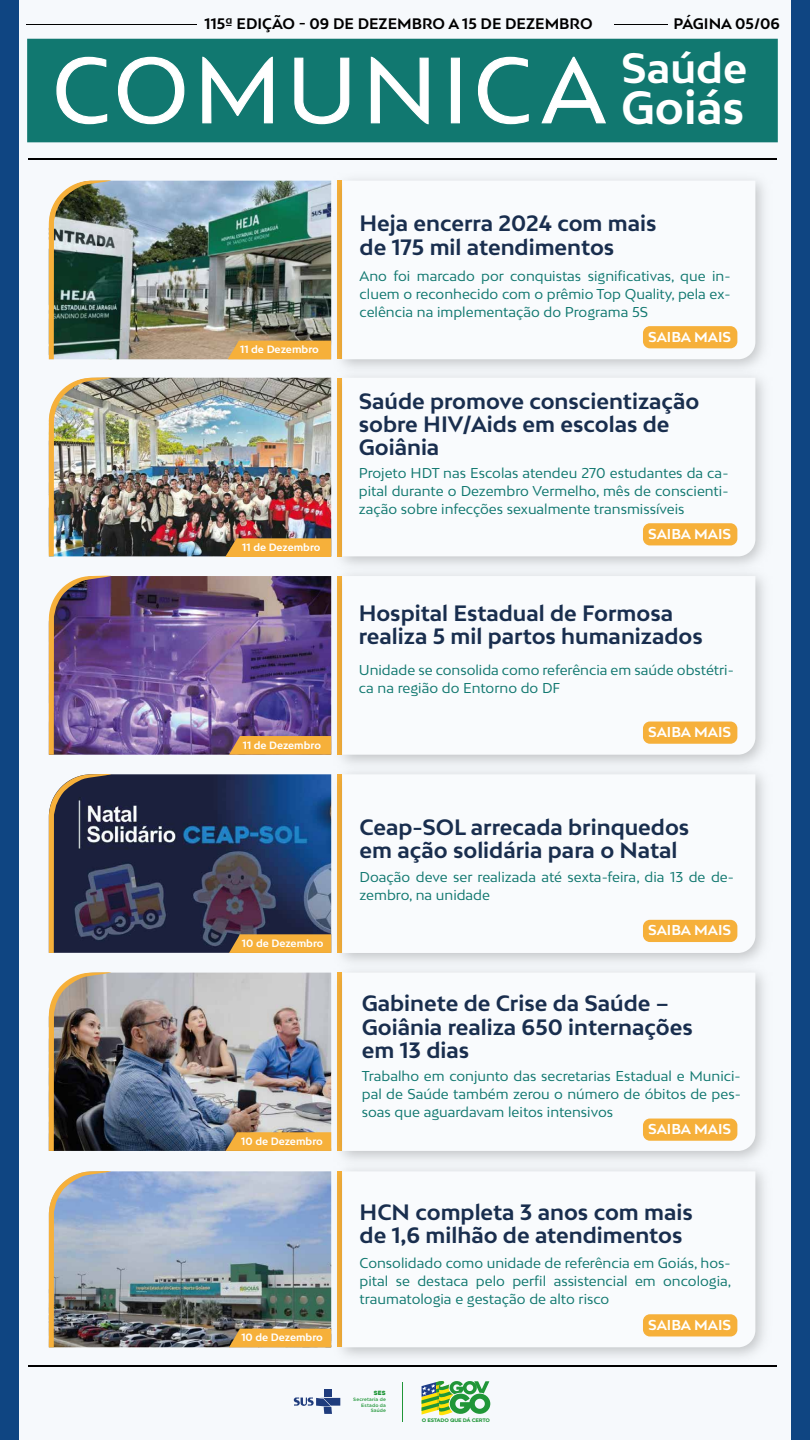
<style>
.page{position:relative;width:810px;height:1440px;background:#fff}
.page>*{position:absolute;margin:0;border:0;box-sizing:border-box;transform-origin:0 0}
.t1{font:700 44.1px "Bw Mitga";color:#fff}
.t2{font:700 40.12px "Bw Mitga";color:#fff}
.t3{font:700 21px/23.1px "Bw Mitga";color:#192e4e}
.t4{font:700 14.4px "Bw Mitga";color:#000}
.t5{font:700 13.58px "Bw Mitga";color:#fff}
.t6{font:13.5px/18.1px "Bw Mitga";color:#117870;text-align:justify}
.t7{font:700 10.05px "Bw Mitga";color:#fff}
.t8{font:5.78px "Heavitas";color:#209638}
.t9{font:700 5.1px "Gotham";letter-spacing:-.045em;color:#209638;scale:1.05 1}
.t10{font:500 4.72px/5.7px "Gotham";letter-spacing:.025em;color:#209638;text-align:right}
</style>
<div class="page">
<div style="left:7px;top:0;width:795px;height:1440px;background:#f6f9fc"></div>
<div style="left:0;top:0;width:19px;height:1440px;background:#0f4582"></div>
<div style="left:791px;top:0;width:19px;height:1440px;background:#0f4582"></div>
<div style="left:27px;top:39px;width:751px;height:103px;background:#117870"></div>
<hr style="left:26px;top:24px;width:171px;height:1px;background:#000">
<hr style="left:614px;top:24px;width:53px;height:1px;background:#000">
<hr style="left:28px;top:158px;width:749px;height:1px;background:#000">
<svg style="left:56px;top:56px;width:52px;height:69px"></svg>
<svg style="left:118px;top:56px;width:67px;height:69px"></svg>
<svg style="left:202px;top:56px;width:71px;height:68px"></svg>
<svg style="left:294px;top:57px;width:56px;height:68px"></svg>
<svg style="left:370px;top:56px;width:59px;height:69px"></svg>
<div style="left:451px;top:58px;width:9px;height:65px;background:#fff"></div>
<svg style="left:478px;top:56px;width:51px;height:69px"></svg>
<svg style="left:541px;top:56px;width:65px;height:68px"></svg>
<hr style="left:28px;top:1365px;width:749px;height:1px;background:#000">
<img style="left:329px;top:179px;width:435px;height:185px">
<svg style="left:342px;top:181px;width:413px;height:178px"></svg>
<img style="left:114px;top:181px;width:217px;height:178px">
<img style="left:49px;top:180px;width:65px;height:179px">
<div style="left:643px;top:326px;width:94px;height:22px;background:#f6b03a;border-radius:7px"></div>
<div style="left:228px;top:341px;width:103px;height:18px;background:#f6b03a"></div>
<img style="left:329px;top:364px;width:435px;height:198px">
<svg style="left:342px;top:378px;width:413px;height:178px"></svg>
<img style="left:114px;top:378px;width:217px;height:178px">
<img style="left:49px;top:377px;width:65px;height:179px">
<div style="left:643px;top:523px;width:94px;height:22px;background:#f6b03a;border-radius:7px"></div>
<img style="left:331px;top:562px;width:433px;height:199px">
<svg style="left:342px;top:576px;width:413px;height:179px"></svg>
<img style="left:114px;top:576px;width:217px;height:179px">
<img style="left:49px;top:575px;width:65px;height:180px">
<div style="left:643px;top:722px;width:94px;height:22px;background:#f6b03a;border-radius:7px"></div>
<svg style="left:229px;top:736px;width:102px;height:19px;background:#eba83e"></svg>
<img style="left:331px;top:761px;width:433px;height:198px">
<svg style="left:342px;top:774px;width:413px;height:179px"></svg>
<img style="left:114px;top:774px;width:217px;height:179px">
<svg style="left:49px;top:774px;width:65px;height:179px;background:#45424f"></svg>
<div style="left:643px;top:920px;width:94px;height:22px;background:#f6b03a;border-radius:7px"></div>
<svg style="left:229px;top:934px;width:102px;height:19px;background:#e6a63a"></svg>
<img style="left:329px;top:959px;width:435px;height:199px">
<svg style="left:342px;top:973px;width:413px;height:178px"></svg>
<img style="left:114px;top:973px;width:217px;height:178px">
<img style="left:49px;top:972px;width:65px;height:179px">
<div style="left:643px;top:1119px;width:94px;height:22px;background:#f6b03a;border-radius:7px"></div>
<svg style="left:226px;top:1132px;width:105px;height:19px;background:#ebab3e"></svg>
<img style="left:329px;top:1158px;width:447px;height:209px">
<svg style="left:342px;top:1171px;width:413px;height:176px"></svg>
<img style="left:114px;top:1171px;width:217px;height:176px">
<img style="left:49px;top:1171px;width:65px;height:176px">
<div style="left:643px;top:1314px;width:94px;height:22px;background:#f6b03a;border-radius:7px"></div>
<div style="left:229px;top:1329px;width:102px;height:18px;background:#f6b03a"></div>
<div style="left:324px;top:1390px;width:8px;height:7px;background:#1f3c7d"></div>
<svg style="left:294px;top:1398px;width:46px;height:16px"></svg>
<hr style="left:403px;top:1382px;width:1px;height:39px;background:#209638">
<svg style="left:422px;top:1381px;width:68px;height:35px"></svg>
<svg style="left:225px;top:538px;width:106px;height:19px;background:#e8a739"></svg>
<p class="t4" style="left:205px;top:15px;width:390px">115ª EDIÇÃO - 09 DE DEZEMBRO A 15 DE DEZEMBRO</p>
<p class="t4" style="left:673px;top:14px;width:108px">PÁGINA 05/06</p>
<h2 class="t2" style="left:621px;top:42px;width:127px">Saúde</h2>
<h1 class="t1" style="left:621px;top:78px;width:125px">Goiás</h1>
<h3 class="t3" style="left:360px;top:211px;width:298px">Heja encerra 2024 com mais de 175 mil atendimentos</h3>
<p class="t6" style="left:360px;top:266px;width:372px">Ano foi marcado por conquistas significativas, que in&shy;cluem o reconhecido com o prêmio Top Quality, pela ex&shy;celência na implementação do Programa 5S</p>
<p class="t7" style="left:240px;top:343px;width:80px">11 de Dezembro</p>
<p class="t7" style="left:242px;top:540px;width:80px">11 de Dezembro</p>
<p class="t7" style="left:243px;top:738px;width:80px">11 de Dezembro</p>
<p class="t7" style="left:242px;top:937px;width:83px">10 de Dezembro</p>
<p class="t7" style="left:241px;top:1135px;width:83px">10 de Dezembro</p>
<p class="t7" style="left:241px;top:1331px;width:83px">10 de Dezembro</p>
<p class="t5" style="left:648px;top:328px;width:85px">SAIBA MAIS</p>
<h3 class="t3" style="left:359px;top:389px;width:342px">Saúde promove conscientização sobre HIV/Aids em escolas de<br>Goiânia</h3>
<p class="t6" style="left:359px;top:464px;width:371px">Projeto HDT nas Escolas atendeu 270 estudantes da ca&shy;pital durante o Dezembro Vermelho, mês de conscienti&shy;zação sobre infecções sexualmente transmissíveis</p>
<p class="t5" style="left:648px;top:525px;width:85px">SAIBA MAIS</p>
<h3 class="t3" style="left:359px;top:601px;width:345px">Hospital Estadual de Formosa realiza 5 mil partos humanizados</h3>
<p class="t6" style="left:359px;top:660px;width:377px">Unidade se consolida como referência em saúde obstétri&shy;ca na região do Entorno do DF</p>
<p class="t5" style="left:648px;top:723px;width:85px">SAIBA MAIS</p>
<h3 class="t3" style="left:360px;top:815px;width:331px">Ceap-SOL arrecada brinquedos em ação solidária para o Natal</h3>
<p class="t6" style="left:360px;top:868px;width:376px">Doação deve ser realizada até sexta-feira, dia 13 de de&shy;zembro, na unidade</p>
<p class="t5" style="left:648px;top:921px;width:85px">SAIBA MAIS</p>
<h3 class="t3" style="left:362px;top:991px;width:332px">Gabinete de Crise da Saúde –<br>Goiânia realiza 650 internações em 13 dias</h3>
<p class="t6" style="left:362px;top:1067px;width:381px">Trabalho em conjunto das secretarias Estadual e Munici&shy;pal de Saúde também zerou o número de óbitos de pes&shy;soas que aguardavam leitos intensivos</p>
<p class="t5" style="left:648px;top:1120px;width:85px">SAIBA MAIS</p>
<h3 class="t3" style="left:360px;top:1199px;width:335px">HCN completa 3 anos com mais de 1,6 milhão de atendimentos</h3>
<p class="t6" style="left:360px;top:1254px;width:373px">Consolidado como unidade de referência em Goiás, hos&shy;pital se destaca pelo perfil assistencial em oncologia, traumatologia e gestação de alto risco</p>
<p class="t8" style="left:374px;top:1390px;width:14px">SES</p>
<p class="t10" style="left:353px;top:1396px;width:34px">Secretaria de<br>Estado da<br>Saúde</p>
<p class="t9" style="left:422px;top:1417px;width:66px">O ESTADO QUE DÁ CERTO</p>
<p class="t5" style="left:648px;top:1316px;width:85px">SAIBA MAIS</p>
</div>
